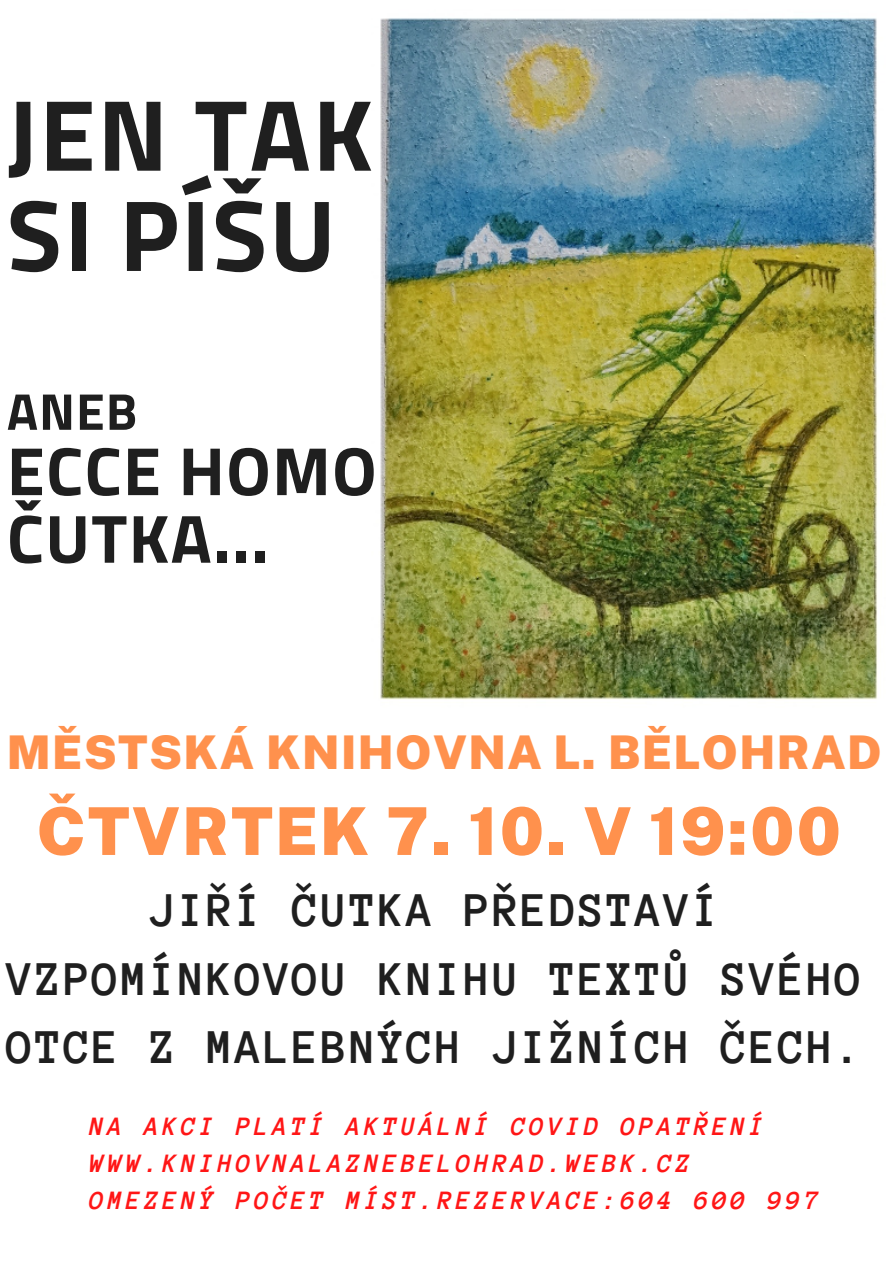
<style>
.page{position:relative;width:894px;height:1264px;background:#fff}
.page>*{position:absolute;margin:0;border:0;box-sizing:border-box;transform-origin:0 0}
.t1{font:700 101.25px "Titillium Web";letter-spacing:.02em;color:#1f1f1f}
.t2{font:700 68.25px/67.5px "Titillium Web";letter-spacing:.02em;color:#1f1f1f}
.t3{font:900 66px "Public Sans";letter-spacing:.03em;color:#ff914d}
.t4{font:700 51.75px "Titillium Web";color:#1f1f1f}
.t5{font:700 49.65px/68.7px "Anonymous Pro";letter-spacing:.03em;color:#1f1f1f;text-align:center}
.t6{font:900 46.35px "Public Sans";letter-spacing:.03em;color:#ff914d}
.t7{font:italic 700 27.15px "Anonymous Pro";letter-spacing:.13em;color:#ff1616}
</style>
<div class="page">
<img style="left:380px;top:18px;width:497px;height:682px">
<p class="t1" style="left:7px;top:56px;width:367px">JEN TAK</p>
<p class="t1" style="left:7px;top:156px;width:330px">SI PÍŠU</p>
<p class="t4" style="left:7px;top:371px;width:132px">ANEB</p>
<p class="t2" style="left:7px;top:436px;width:371px">ECCE HOMO<br>ČUTKA...</p>
<p class="t6" style="left:7px;top:725px;width:876px">MĚSTSKÁ KNIHOVNA L. BĚLOHRAD</p>
<p class="t3" style="left:37px;top:792px;width:805px">ČTVRTEK 7. 10. V 19:00</p>
<p class="t5" style="left:7px;top:875px;width:857px">JIŘÍ ČUTKA PŘEDSTAVÍ<br>VZPOMÍNKOVOU KNIHU TEXTŮ SVÉHO<br>OTCE Z MALEBNÝCH JIŽNÍCH ČECH.</p>
<p class="t7" style="left:89px;top:1112px;width:676px">NA AKCI PLATÍ AKTUÁLNÍ COVID OPATŘENÍ</p>
<p class="t7" style="left:89px;top:1149px;width:602px">WWW.KNIHOVNALAZNEBELOHRAD.WEBK.CZ</p>
<p class="t7" style="left:89px;top:1187px;width:731px">OMEZENÝ POČET MÍST.REZERVACE:604 600 997</p>
</div>
